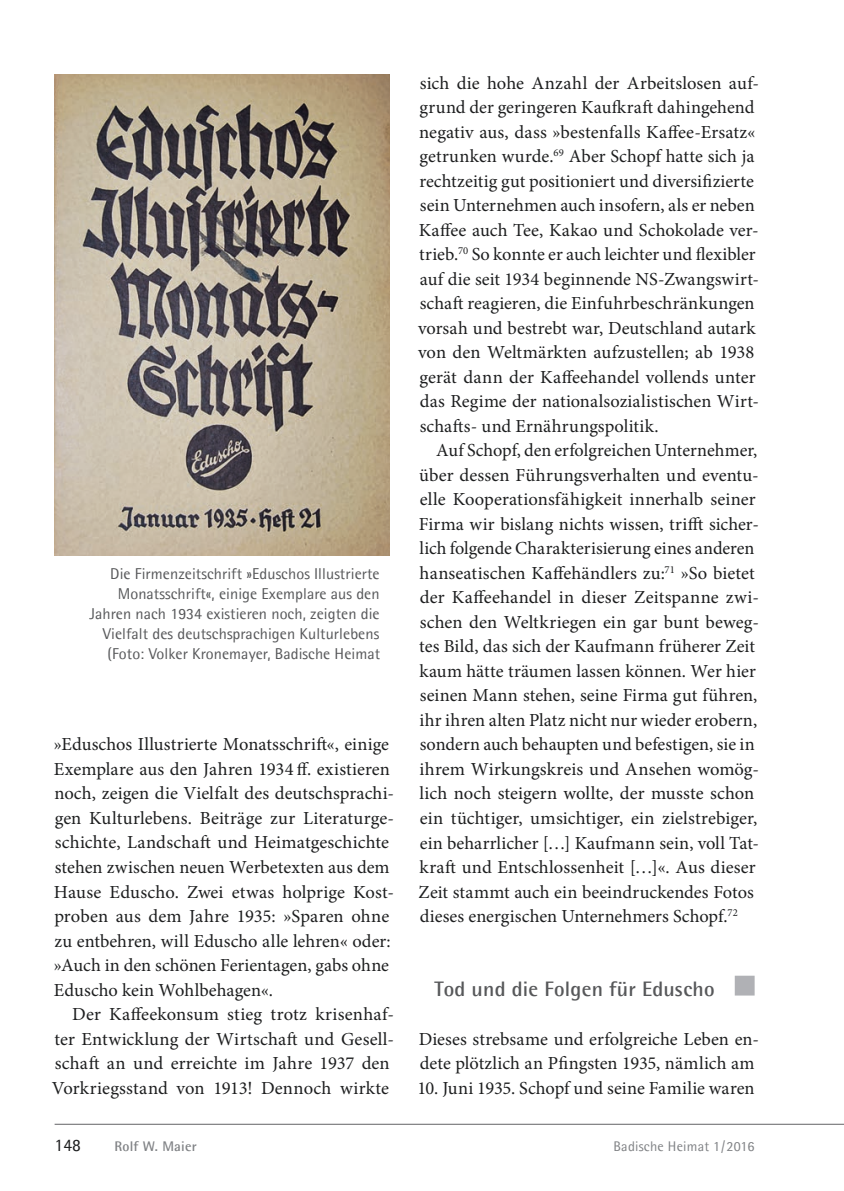
<style>
.page{position:relative;width:844px;height:1191px;background:#fff}
.page>*{position:absolute;margin:0;border:0;box-sizing:border-box;transform-origin:0 0}
.t1{font:700 21px "Agfa Rotis Semisans";letter-spacing:.01em;color:#57585a}
.t2{font:18.38px/24.5px "Minion Pro";letter-spacing:.005em;color:#1d1e1f}
.t3{font:17.5px "Agfa Rotis Semisans";color:#1d1e1f}
.t4{font:15.75px/20.1px "Agfa Rotis Semisans";letter-spacing:.005em;color:#57585a;text-align:right}
.t5{font:14px "Agfa Rotis Semisans";letter-spacing:.015em;color:#808285}
.t6{font:700 14px "Agfa Rotis Semisans";letter-spacing:.015em;color:#808285}
</style>
<div class="page">
<hr style="left:55px;top:1124px;width:788px;height:1px;background:#636366">
<div style="left:734px;top:975px;width:20px;height:20px;background:#b0b1b5"></div>
<img style="left:55px;top:74px;width:334px;height:482px">
<p class="t4" style="left:90px;top:563px;width:292px">Die Firmenzeitschrift »Eduschos Illustrierte Monatsschrift«, einige Exemplare aus den Jahren nach 1934 existieren noch, zeigten die Vielfalt des deutschsprachigen Kulturlebens (Foto: Volker Kronemayer, Badische Heimat</p>
<p class="t2" style="left:54px;top:734px;width:336px">»Eduschos Illustrierte Monatsschrift«, einige</p>
<p class="t2" style="left:54px;top:758px;width:337px">Exemplare aus den Jahren 1934 ff. existieren</p>
<p class="t2" style="left:54px;top:783px;width:341px">noch, zeigen die Vielfalt des deutschsprachi-</p>
<p class="t2" style="left:55px;top:807px;width:341px">gen Kulturlebens. Beiträge zur Literaturge-</p>
<p class="t2" style="left:55px;top:832px;width:335px">schichte, Landschaft und Heimatgeschichte</p>
<p class="t2" style="left:55px;top:856px;width:336px">stehen zwischen neuen Werbetexten aus dem</p>
<p class="t2" style="left:54px;top:881px;width:341px">Hause Eduscho. Zwei etwas holprige Kost-</p>
<p class="t2" style="left:54px;top:905px;width:336px">proben aus dem Jahre 1935: »Sparen ohne</p>
<p class="t2" style="left:54px;top:930px;width:337px">zu entbehren, will Eduscho alle lehren« oder:</p>
<p class="t2" style="left:54px;top:954px;width:336px">»Auch in den schönen Ferientagen, gabs ohne</p>
<p class="t2" style="left:54px;top:979px;width:220px">Eduscho kein Wohlbehagen«.</p>
<p class="t2" style="left:72px;top:1003px;width:323px">Der Kaffeekonsum stieg trotz krisenhaf-</p>
<p class="t2" style="left:54px;top:1028px;width:341px">ter Entwicklung der Wirtschaft und Gesell-</p>
<p class="t2" style="left:55px;top:1052px;width:336px">schaft an und erreichte im Jahre 1937 den</p>
<p class="t2" style="left:52px;top:1076px;width:338px">Vorkriegsstand von 1913! Dennoch wirkte</p>
<p class="t2" style="left:419px;top:72px;width:340px">sich die hohe Anzahl der Arbeitslosen auf-</p>
<p class="t2" style="left:419px;top:97px;width:336px">grund der geringeren Kaufkraft dahingehend</p>
<p class="t2" style="left:419px;top:121px;width:337px">negativ aus, dass »bestenfalls Kaffee-Ersatz«</p>
<p class="t2" style="left:419px;top:146px;width:336px">getrunken wurde.<sup>69</sup> Aber Schopf hatte sich ja</p>
<p class="t2" style="left:419px;top:170px;width:336px">rechtzeitig gut positioniert und diversifizierte</p>
<p class="t2" style="left:419px;top:195px;width:336px">sein Unternehmen auch insofern, als er neben</p>
<p class="t2" style="left:418px;top:219px;width:341px">Kaffee auch Tee, Kakao und Schokolade ver-</p>
<p class="t2" style="left:419px;top:244px;width:338px">trieb.<sup>70</sup> So konnte er auch leichter und flexibler</p>
<p class="t2" style="left:419px;top:268px;width:340px">auf die seit 1934 beginnende NS-Zwangswirt-</p>
<p class="t2" style="left:419px;top:293px;width:336px">schaft reagieren, die Einfuhrbeschränkungen</p>
<p class="t2" style="left:418px;top:317px;width:339px">vorsah und bestrebt war, Deutschland autark</p>
<p class="t2" style="left:418px;top:342px;width:338px">von den Weltmärkten aufzustellen; ab 1938</p>
<p class="t2" style="left:419px;top:366px;width:337px">gerät dann der Kaffeehandel vollends unter</p>
<p class="t2" style="left:420px;top:391px;width:340px">das Regime der nationalsozialistischen Wirt-</p>
<p class="t2" style="left:419px;top:415px;width:240px">schafts- und Ernährungspolitik.</p>
<p class="t2" style="left:436px;top:440px;width:322px">Auf Schopf, den erfolgreichen Unternehmer,</p>
<p class="t2" style="left:419px;top:464px;width:341px">über dessen Führungsverhalten und eventu-</p>
<p class="t2" style="left:420px;top:489px;width:337px">elle Kooperationsfähigkeit innerhalb seiner</p>
<p class="t2" style="left:419px;top:513px;width:341px">Firma wir bislang nichts wissen, trifft sicher-</p>
<p class="t2" style="left:419px;top:538px;width:336px">lich folgende Charakterisierung eines anderen</p>
<p class="t2" style="left:419px;top:562px;width:336px">hanseatischen Kaffehändlers zu:<sup>71</sup> »So bietet</p>
<p class="t2" style="left:420px;top:587px;width:340px">der Kaffeehandel in dieser Zeitspanne zwi-</p>
<p class="t2" style="left:419px;top:611px;width:340px">schen den Weltkriegen ein gar bunt beweg-</p>
<p class="t2" style="left:419px;top:636px;width:337px">tes Bild, das sich der Kaufmann früherer Zeit</p>
<p class="t2" style="left:419px;top:660px;width:338px">kaum hätte träumen lassen können. Wer hier</p>
<p class="t2" style="left:419px;top:685px;width:339px">seinen Mann stehen, seine Firma gut führen,</p>
<p class="t2" style="left:419px;top:709px;width:339px">ihr ihren alten Platz nicht nur wieder erobern,</p>
<p class="t2" style="left:419px;top:734px;width:336px">sondern auch behaupten und befestigen, sie in</p>
<p class="t2" style="left:419px;top:758px;width:341px">ihrem Wirkungskreis und Ansehen womög-</p>
<p class="t2" style="left:419px;top:783px;width:336px">lich noch steigern wollte, der musste schon</p>
<p class="t2" style="left:420px;top:807px;width:339px">ein tüchtiger, umsichtiger, ein zielstrebiger,</p>
<p class="t2" style="left:420px;top:832px;width:340px">ein beharrlicher […] Kaufmann sein, voll Tat-</p>
<p class="t2" style="left:419px;top:856px;width:337px">kraft und Entschlossenheit […]«. Aus dieser</p>
<p class="t2" style="left:418px;top:881px;width:336px">Zeit stammt auch ein beeindruckendes Fotos</p>
<p class="t2" style="left:420px;top:905px;width:319px">dieses energischen Unternehmers Schopf.<sup>72</sup></p>
<p class="t1" style="left:434px;top:975px;width:281px">Tod und die Folgen für Eduscho</p>
<p class="t2" style="left:418px;top:1028px;width:342px">Dieses strebsame und erfolgreiche Leben en&shy;dete plötzlich an Pfingsten 1935, nämlich am</p>
<p class="t2" style="left:417px;top:1077px;width:339px">10. Juni 1935. Schopf und seine Familie waren</p>
<p class="t3" style="left:55px;top:1134px;width:28px">148</p>
<p class="t6" style="left:114px;top:1137px;width:84px">Rolf W. Maier</p>
<p class="t5" style="left:613px;top:1137px;width:142px">Badische Heimat 1 / 2016</p>
</div>
